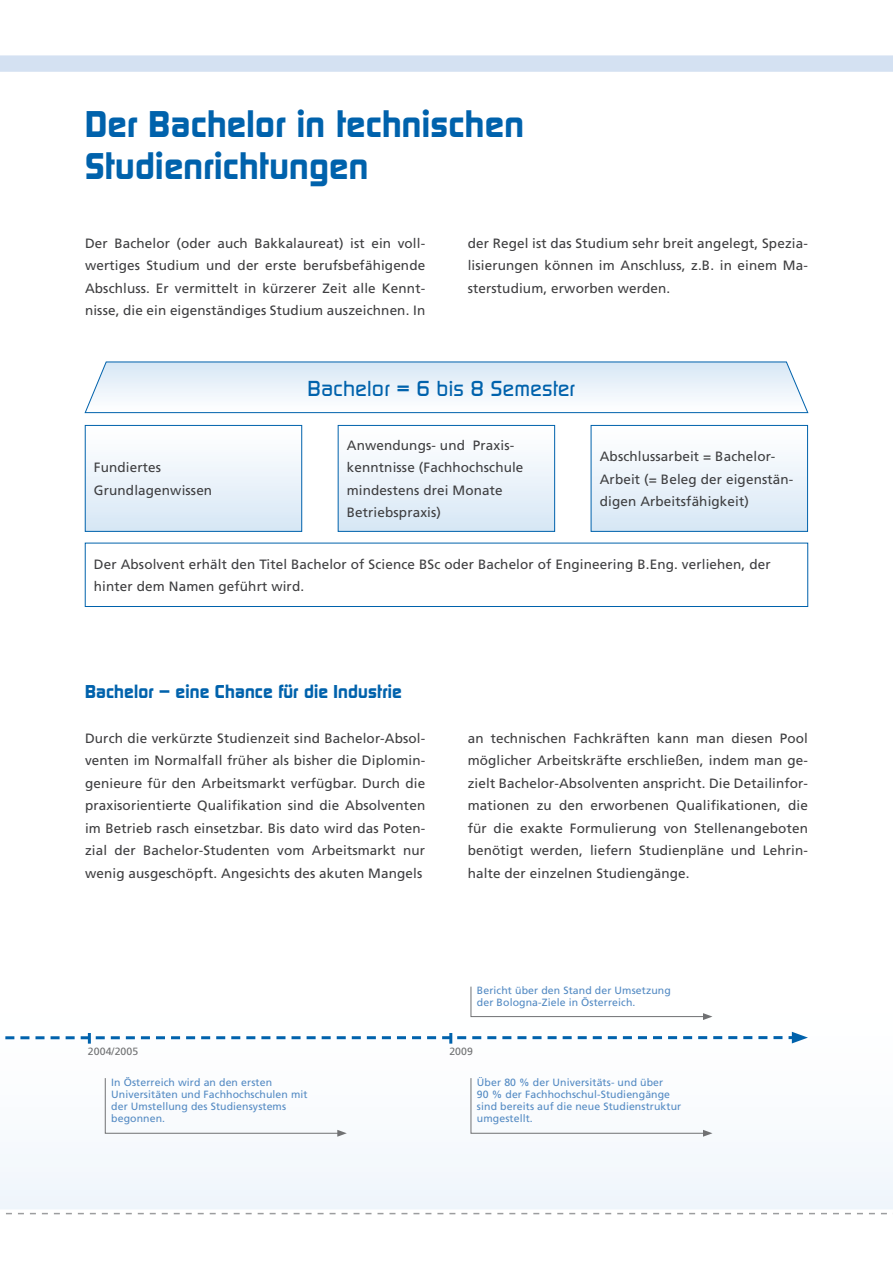
<style>
.page{position:relative;width:893px;height:1263px;background:#fff}
.page>*{position:absolute;margin:0;border:0;box-sizing:border-box;transform-origin:0 0}
.t1{font:700 36px/42px "Digital";letter-spacing:.01em;color:#0062ac}
.t2{font:500 21px "Digital";letter-spacing:.01em;color:#0062ac}
.t3{font:700 18px "Digital";letter-spacing:.01em;color:#0062ac}
.t4{font:13.5px/22.5px "Frutiger";letter-spacing:.01em;color:#3e3e40;text-align:justify}
.t5{font:10.5px/12px "Frutiger";letter-spacing:.01em;color:#538ac3}
.t6{font:10.5px "Frutiger";letter-spacing:.01em;color:#707173}
</style>
<div class="page">
<svg style="left:0;top:1184px;width:893px;height:31px;fill:#f0f6fc"></svg>
<svg style="left:0;top:1213px;width:893px;height:1px"></svg>
<div style="left:85px;top:425px;width:217px;height:106px;background:linear-gradient(to bottom,#fff,#d7e7f5)"></div>
<div style="left:85px;top:425px;width:217px;height:106px;border:1px solid #0062ac"></div>
<div style="left:338px;top:425px;width:217px;height:106px;background:linear-gradient(to bottom,#fff,#d7e7f5)"></div>
<div style="left:338px;top:425px;width:217px;height:106px;border:1px solid #0062ac"></div>
<div style="left:85px;top:543px;width:723px;height:64px;border:1px solid #0062ac"></div>
<div style="left:591px;top:425px;width:216px;height:106px;background:linear-gradient(to bottom,#fff,#d7e7f5)"></div>
<div style="left:591px;top:425px;width:217px;height:106px;border:1px solid #0062ac"></div>
<svg style="left:85px;top:362px;width:723px;height:51px"></svg>
<svg style="left:0;top:55px;width:893px;height:17px;background:#d5e2f2"></svg>
<svg style="left:5px;top:1032px;width:803px;height:12px"></svg>
<svg style="left:105px;top:1078px;width:242px;height:59px"></svg>
<svg style="left:470px;top:1078px;width:242px;height:59px"></svg>
<svg style="left:470px;top:986px;width:242px;height:34px"></svg>
<h1 class="t1" style="left:85px;top:103px;width:440px">Der Bachelor in technischen<br>Studienrichtungen</h1>
<p class="t4" style="left:85px;top:231px;width:342px">Der Bachelor (oder auch Bakkalaureat) ist ein voll&shy;wertiges Studium und der erste berufsbefähigende Abschluss. Er vermittelt in kürzerer Zeit alle Kennt&shy;nisse, die ein eigenständiges Studium auszeichnen. In</p>
<p class="t4" style="left:468px;top:231px;width:342px">der Regel ist das Studium sehr breit angelegt, Spezia&shy;lisierungen können im Anschluss, z.B. in einem Ma&shy;sterstudium, erworben werden.</p>
<h2 class="t2" style="left:307px;top:377px;width:269px">Bachelor = 6 bis 8 Semester</h2>
<p class="t4" style="left:347px;top:434px;width:178px;text-align:left">Anwendungs- und Praxis&shy;kenntnisse (Fachhochschule mindestens drei Monate<br>Betriebspraxis)</p>
<p class="t4" style="left:94px;top:553px;width:678px">Der Absolvent erhält den Titel Bachelor of Science BSc oder Bachelor of Engineering B.Eng. verliehen, der hinter dem Namen geführt wird.</p>
<p class="t4" style="left:600px;top:445px;width:195px;text-align:left">Abschlussarbeit = Bachelor-<br>Arbeit (= Beleg der eigenstän&shy;digen Arbeitsfähigkeit)</p>
<p class="t4" style="left:94px;top:456px;width:120px">Fundiertes<br>Grundlagenwissen</p>
<h3 class="t3" style="left:85px;top:680px;width:318px">Bachelor – eine Chance für die Industrie</h3>
<p class="t4" style="left:85px;top:726px;width:342px">Durch die verkürzte Studienzeit sind Bachelor-Absol&shy;venten im Normalfall früher als bisher die Diplomin&shy;genieure für den Arbeitsmarkt verfügbar. Durch die praxisorientierte Qualifikation sind die Absolventen im Betrieb rasch einsetzbar. Bis dato wird das Poten&shy;zial der Bachelor-Studenten vom Arbeitsmarkt nur wenig ausgeschöpft. Angesichts des akuten Mangels</p>
<p class="t4" style="left:468px;top:726px;width:342px">an technischen Fachkräften kann man diesen Pool möglicher Arbeitskräfte erschließen, indem man ge&shy;zielt Bachelor-Absolventen anspricht. Die Detailinfor&shy;mationen zu den erworbenen Qualifikationen, die für die exakte Formulierung von Stellenangeboten benötigt werden, liefern Studienpläne und Lehrin&shy;halte der einzelnen Studiengänge.</p>
<p class="t5" style="left:477px;top:984px;width:195px">Bericht über den Stand der Umsetzung der Bologna-Ziele in Österreich.</p>
<p class="t6" style="left:88px;top:1045px;width:52px">2004/2005</p>
<p class="t6" style="left:449px;top:1045px;width:25px">2009</p>
<p class="t5" style="left:111px;top:1076px;width:198px">In Österreich wird an den ersten<br>Universitäten und Fachhochschulen mit der Umstellung des Studiensystems begonnen.</p>
<p class="t5" style="left:477px;top:1076px;width:206px">Über 80 % der Universitäts- und über<br>90 % der Fachhochschul-Studiengänge sind bereits auf die neue Studienstruktur umgestellt.</p>
</div>
